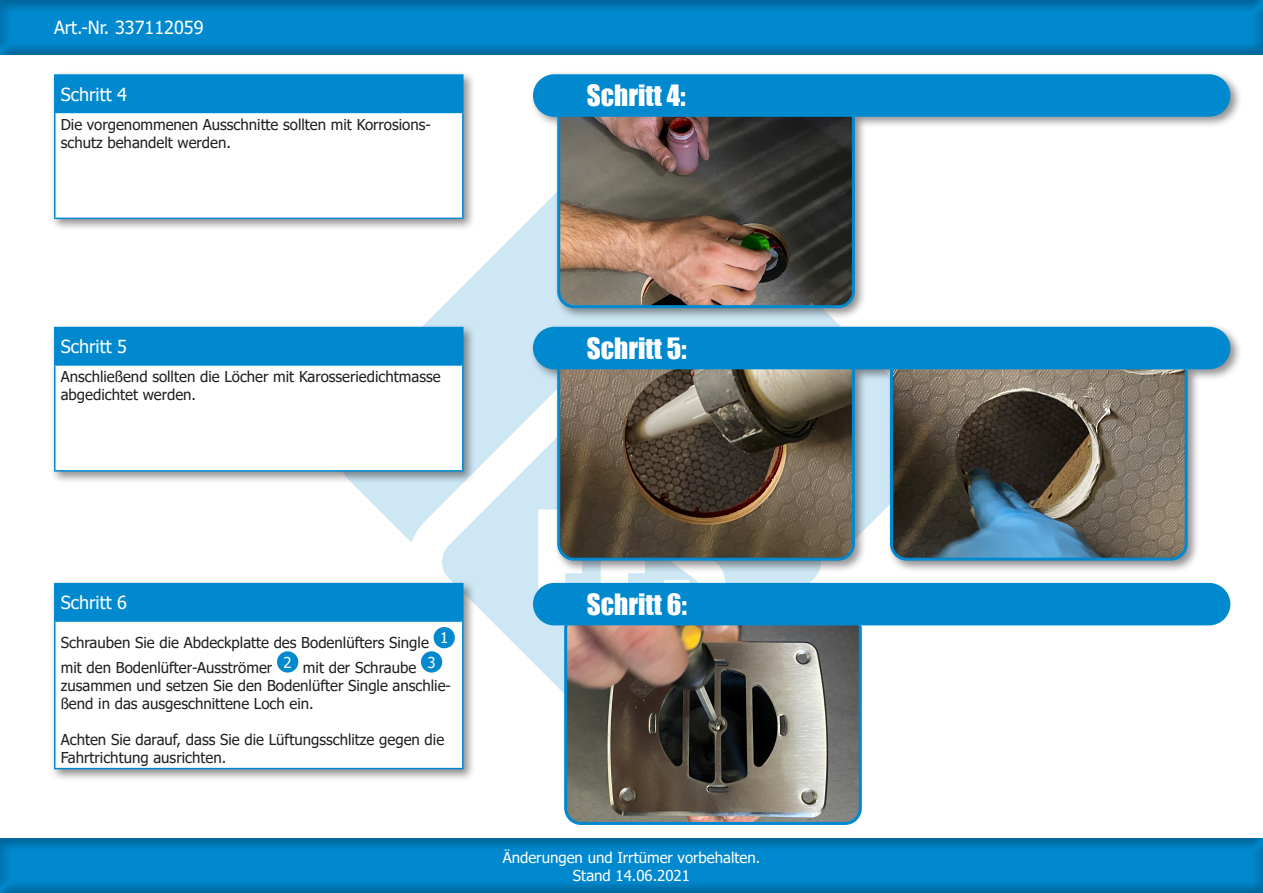
<style>
.page{position:relative;width:1263px;height:893px;background:#fff}
.page>*{position:absolute;margin:0;border:0;box-sizing:border-box;transform-origin:0 0}
.t1{font:27px "Impact";color:#fff}
.t2{font:18px "Tahoma";color:#fff}
.t3{font:15px/18px "Tahoma";color:#231f20}
.t4{font:15px/18px "Tahoma";color:#fff;text-align:center}
</style>
<div class="page">
<img style="left:353px;top:220px;width:764px;height:473px">
<div style="left:0;top:0;width:1263px;height:55px;background:#231f20;opacity:.5"></div>
<div style="left:50px;top:70px;width:426px;height:162px;background:#231f20;opacity:.5"></div>
<div style="left:55px;top:75px;width:408px;height:37px;background:#0089cf"></div>
<div style="left:55px;top:112px;width:408px;height:106px;background:#fff"></div>
<hr style="left:54px;top:112px;width:409px;height:1px;background:#0089cf">
<hr style="left:54px;top:74px;width:409px;height:2px;background:#0089cf">
<hr style="left:54px;top:76px;width:2px;height:36px;background:#0089cf">
<hr style="left:54px;top:113px;width:2px;height:105px;background:#0089cf">
<hr style="left:462px;top:113px;width:1px;height:105px;background:#0089cf">
<hr style="left:54px;top:218px;width:409px;height:1px;background:#0089cf">
<div style="left:529px;top:70px;width:713px;height:250px;background:#231f20;opacity:.5"></div>
<img style="left:559px;top:117px;width:294px;height:190px">
<div style="left:557px;top:96px;width:298px;height:212px;border:3px solid #0089cf;border-radius:15px"></div>
<div style="left:533px;top:74px;width:697px;height:43px;background:#0089cf;border-radius:21px"></div>
<div style="left:50px;top:323px;width:426px;height:161px;background:#231f20;opacity:.5"></div>
<div style="left:55px;top:328px;width:408px;height:37px;background:#0089cf"></div>
<div style="left:55px;top:365px;width:408px;height:106px;background:#fff"></div>
<hr style="left:54px;top:364px;width:409px;height:2px;background:#0089cf">
<hr style="left:54px;top:327px;width:409px;height:1px;background:#0089cf">
<hr style="left:54px;top:328px;width:2px;height:36px;background:#0089cf">
<hr style="left:54px;top:366px;width:2px;height:104px;background:#0089cf">
<hr style="left:462px;top:366px;width:1px;height:104px;background:#0089cf">
<hr style="left:54px;top:470px;width:409px;height:2px;background:#0089cf">
<div style="left:529px;top:323px;width:713px;height:250px;background:#231f20;opacity:.5"></div>
<img style="left:559px;top:369px;width:294px;height:190px">
<div style="left:557px;top:348px;width:298px;height:213px;border:3px solid #0089cf;border-radius:15px"></div>
<img style="left:891px;top:369px;width:295px;height:190px">
<div style="left:890px;top:348px;width:298px;height:213px;border:3px solid #0089cf;border-radius:15px"></div>
<div style="left:533px;top:327px;width:697px;height:42px;background:#0089cf;border-radius:21px"></div>
<div style="left:50px;top:579px;width:426px;height:203px;background:#231f20;opacity:.5"></div>
<div style="left:55px;top:584px;width:408px;height:37px;background:#0089cf"></div>
<div style="left:55px;top:621px;width:408px;height:148px;background:#fff"></div>
<hr style="left:54px;top:620px;width:409px;height:2px;background:#0089cf">
<hr style="left:54px;top:583px;width:409px;height:1px;background:#0089cf">
<hr style="left:54px;top:584px;width:2px;height:36px;background:#0089cf">
<hr style="left:54px;top:622px;width:2px;height:146px;background:#0089cf">
<hr style="left:462px;top:622px;width:1px;height:146px;background:#0089cf">
<hr style="left:54px;top:768px;width:409px;height:1px;background:#0089cf">
<div style="left:434px;top:627px;width:21px;height:21px;background:#0089cf;border-radius:50%"></div>
<div style="left:277px;top:651px;width:21px;height:22px;background:#0089cf;border-radius:50%"></div>
<div style="left:421px;top:651px;width:21px;height:22px;background:#0089cf;border-radius:50%"></div>
<img style="left:568px;top:625px;width:290px;height:196px">
<div style="left:564px;top:612px;width:298px;height:213px;border:3px solid #0089cf;border-radius:15px"></div>
<div style="left:533px;top:583px;width:697px;height:42px;background:#0089cf;border-radius:21px"></div>
<div style="left:0;top:837px;width:1263px;height:56px;background:#231f20;opacity:.5"></div>
<p class="t2" style="left:54px;top:15px;width:151px">Art.-Nr. 337112059</p>
<p class="t2" style="left:61px;top:82px;width:68px">Schritt 4</p>
<p class="t3" style="left:61px;top:116px;width:372px">Die vorgenommenen Ausschnitte sollten mit Korrosions&shy;schutz behandelt werden.</p>
<p class="t2" style="left:61px;top:334px;width:68px">Schritt 5</p>
<p class="t3" style="left:61px;top:369px;width:381px">Anschließend sollten die Löcher mit Karosseriedichtmasse abgedichtet werden.</p>
<p class="t1" style="left:587px;top:75px;width:100px">Schritt 4:</p>
<p class="t1" style="left:587px;top:327px;width:101px">Schritt 5:</p>
<p class="t2" style="left:61px;top:591px;width:68px">Schritt 6</p>
<p class="t3" style="left:61px;top:635px;width:370px">Schrauben Sie die Abdeckplatte des Bodenlüfters Single</p>
<p class="t4" style="left:440px;top:630px;width:10px">1</p>
<p class="t3" style="left:61px;top:659px;width:213px">mit den Bodenlüfter-Ausströmer</p>
<p class="t4" style="left:283px;top:654px;width:10px">2</p>
<p class="t3" style="left:303px;top:659px;width:115px">mit der Schraube</p>
<p class="t4" style="left:427px;top:654px;width:10px">3</p>
<p class="t3" style="left:61px;top:677px;width:392px">zusammen und setzen Sie den Bodenlüfter Single anschlie&shy;ßend in das ausgeschnittene Loch ein.</p>
<p class="t3" style="left:61px;top:731px;width:385px">Achten Sie darauf, dass Sie die Lüftungsschlitze gegen die<br>Fahrtrichtung ausrichten.</p>
<p class="t1" style="left:587px;top:583px;width:101px">Schritt 6:</p>
<p class="t4" style="left:503px;top:849px;width:259px">Änderungen und Irrtümer vorbehalten.<br>Stand 14.06.2021</p>
</div>
